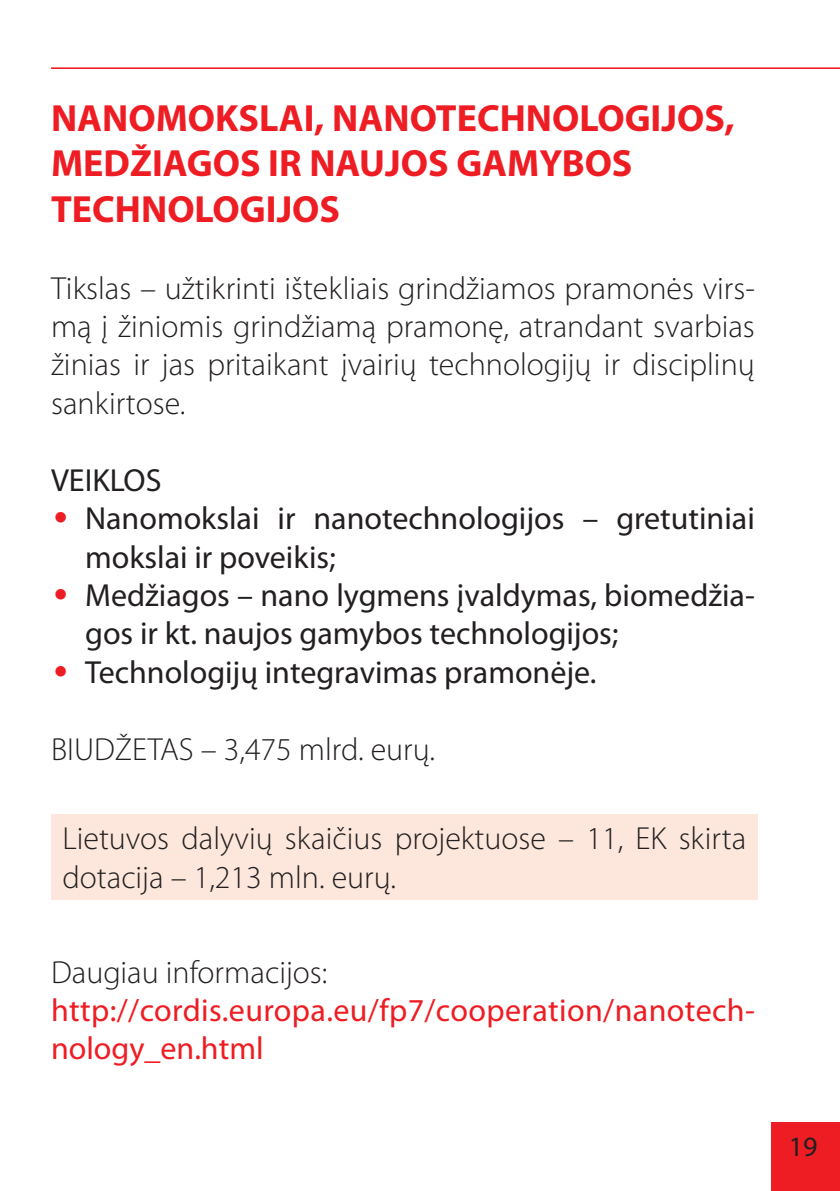
<style>
.page{position:relative;width:840px;height:1191px;background:#fff}
.page>*{position:absolute;margin:0;border:0;box-sizing:border-box;transform-origin:0 0}
.t1{font:700 38px/45.6px "Myriad Pro";color:#ee1d23}
.t2{font:300 32px/38.4px "Myriad Pro";color:#231f20;text-align:justify}
.t3{font:32px/38.4px "Myriad Pro";color:#231f20}
.t4{font:32px/38.4px "Myriad Pro";letter-spacing:.01em;color:#ee1d23}
.t5{font:28px "Myriad Pro";color:#231f20}
.s1{font-family:"Arial";font-weight:900;font-style:italic;color:#ee1d23}
</style>
<div class="page">
<hr style="left:51px;top:67px;width:788px;height:2px;background:#ee1d23">
<div style="left:771px;top:1122px;width:68px;height:69px;background:#ee1d23"></div>
<div style="left:51px;top:814px;width:706px;height:85px;background:#fde7dc"></div>
<p class="t1" style="left:51px;top:98px;width:684px">NANOMOKSLAI, NANOTECHNOLOGIJOS,<br>MEDŽIAGOS IR NAUJOS GAMYBOS<br>TECHNOLOGIJOS</p>
<p class="t2" style="left:51px;top:271px;width:705px">Tikslas – užtikrinti ištekliais grindžiamos pramonės virs&shy;mą į žiniomis grindžiamą pramonę, atrandant svarbias žinias ir jas pritaikant įvairių technologijų ir disciplinų sankirtose.</p>
<p class="t3" style="left:51px;top:463px;width:112px">VEIKLOS</p>
<p class="t3" style="left:85px;top:502px;width:670px;text-indent:-34px"><span class="s1">•</span> Nanomokslai ir nanotechnologijos – gretutiniai mokslai ir poveikis;</p>
<p class="t3" style="left:85px;top:578px;width:671px;text-indent:-34px"><span class="s1">•</span> Medžiagos – nano lygmens įvaldymas, biomedžia&shy;gos ir kt. naujos gamybos technologijos;</p>
<p class="t3" style="left:51px;top:655px;width:546px"><span class="s1">•</span> Technologijų integravimas pramonėje.</p>
<p class="t2" style="left:51px;top:732px;width:385px">BIUDŽETAS – 3,475 mlrd. eurų.</p>
<p class="t2" style="left:62px;top:822px;width:685px">Lietuvos dalyvių skaičius projektuose – 11, EK skirta dotacija – 1,213 mln. eurų.</p>
<p class="t2" style="left:51px;top:955px;width:278px">Daugiau informacijos:</p>
<p class="t4" style="left:51px;top:993px;width:705px">http://cordis.europa.eu/fp7/cooperation/nanotech&shy;nology_en.html</p>
<p class="t5" style="left:788px;top:1135px;width:30px">19</p>
</div>
